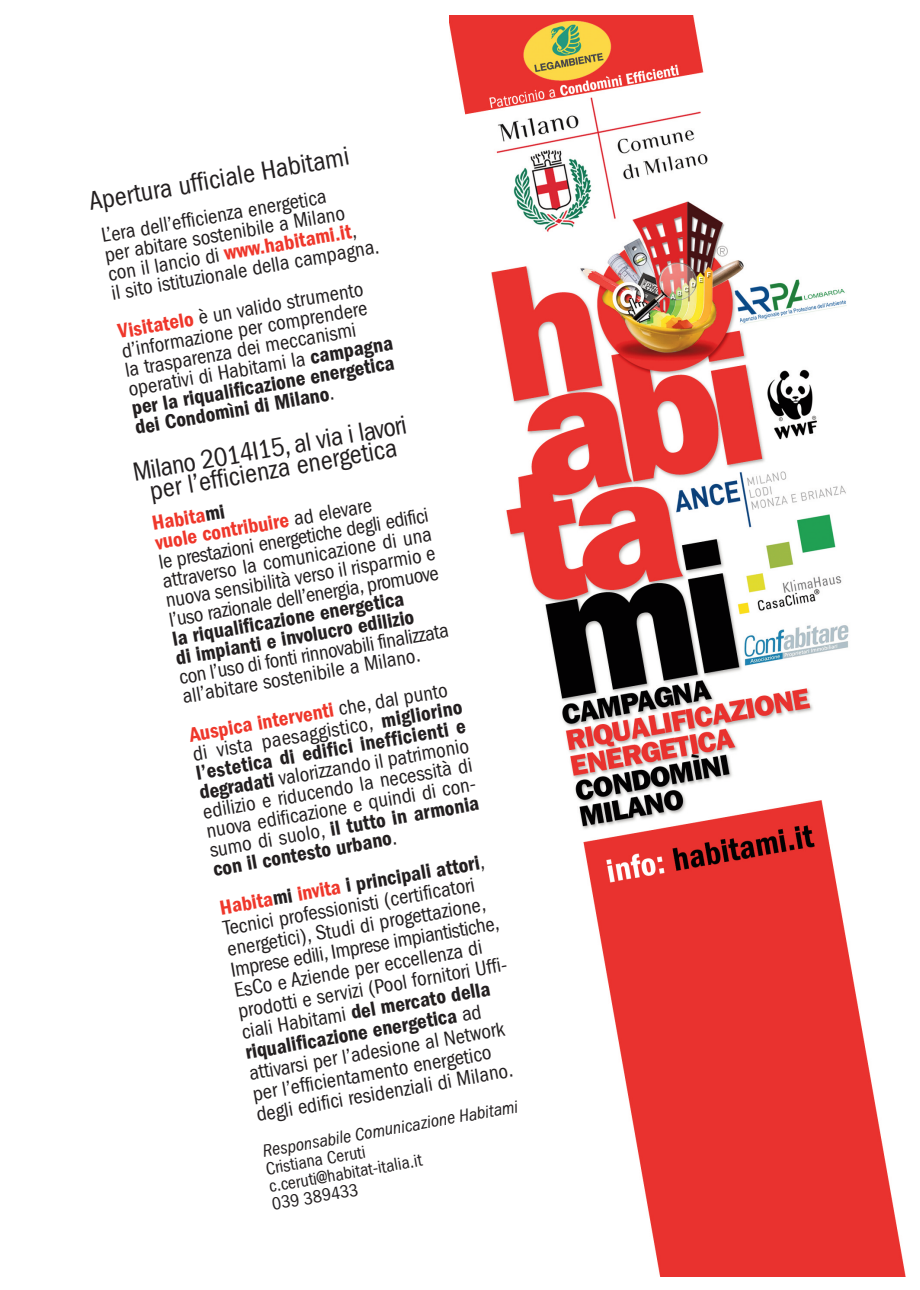
<style>
.page{position:relative;width:920px;height:1290px;background:#fff}
.page>*{position:absolute;margin:0;border:0;box-sizing:border-box;transform-origin:0 0}
.t1{font:condensed 27px/21px "Franklin Gothic LT";color:#231f20;text-align:center}
.t2{font:condensed 21px/19.5px "Franklin Gothic LT";color:#231f20}
.t3{font:600 condensed 21px/19.5px "Franklin Gothic LT";color:#231f20}
.t4{font:condensed 18px/18px "Franklin Gothic LT";color:#231f20}
.t5{font:italic condensed 18px "Franklin Gothic LT";color:#231f20}
.s1{font-weight:600;color:#ef372b}
.s2{font-weight:600}
</style>
<div class="page">
<img style="left:449px;top:15px;width:457px;height:1261px">
<p class="t1" style="left:87px;top:191px;width:266px;rotate:-10deg">Apertura ufficiale Habitami</p>
<p class="t2" style="left:100px;top:226px;width:273px;rotate:-10deg">L’era dell’efficienza energetica<br>per abitare sostenibile a Milano con il lancio di <span class="s1">www.habitami.it</span>,<br>il sito istituzionale della campagna.</p>
<p class="t2" style="left:117px;top:322px;width:270px;rotate:-10deg"><span class="s1">Visitatelo</span> è un valido strumento d’informazione per comprendere la trasparenza dei meccanismi operativi di Habitami la <span class="s2">campagna per la riqualificazione energetica dei Condomìni di Milano</span>.</p>
<p class="t1" style="left:132px;top:462px;width:279px;rotate:-10deg">Milano 2014I15, al via i lavori per l’efficienza energetica</p>
<p class="t2" style="left:151px;top:514px;width:275px;rotate:-10deg"><span class="s1">Habita</span><span class="s2">mi<br></span><span class="s1">vuole contribuire</span> ad elevare<br>le prestazioni energetiche degli edifici attraverso la comunicazione di una nuova sensibilità verso il risparmio e l’uso razionale dell’energia, promuove</p>
<p class="t3" style="left:171px;top:629px;width:243px;rotate:-10deg">la riqualificazione energetica di impianti e involucro edilizio</p>
<p class="t2" style="left:178px;top:668px;width:275px;rotate:-10deg">con l’uso di fonti rinnovabili finalizzata all’abitare sostenibile a Milano.</p>
<p class="t2" style="left:188px;top:725px;width:275px;rotate:-10deg"><span class="s1">Auspica interventi</span> che, dal punto di vista paesaggistico, <span class="s2">migliorino l’estetica di edifici inefficienti e degradati</span> valorizzando il patrimonio edilizio e riducendo la necessità di nuova edificazione e quindi di con&shy;sumo di suolo, <span class="s2">il tutto in armonia con il contesto urbano</span>.</p>
<p class="t2" style="left:218px;top:897px;width:274px;line-height:21px;rotate:-10deg"><span class="s1">Habita</span><span class="s2">mi</span> <span class="s1">invita</span> <span class="s2">i principali attori</span>, Tecnici professionisti (certificatori energetici), Studi di progettazione, Imprese edili, Imprese impiantistiche, EsCo e Aziende per eccellenza di prodotti e servizi (Pool fornitori Uffi&shy;ciali Habitami <span class="s2">del mercato della riqualificazione energetica</span> ad attivarsi per l’adesione al Network per l’efficientamento energetico degli edifici residenziali di Milano.</p>
<p class="t5" style="left:261px;top:1141px;width:260px;rotate:-10deg">Responsabile Comunicazione Habitami</p>
<p class="t4" style="left:264px;top:1160px;width:157px;rotate:-10deg">Cristiana Ceruti c.ceruti@habitat-italia.it<br>039 389433</p>
</div>
